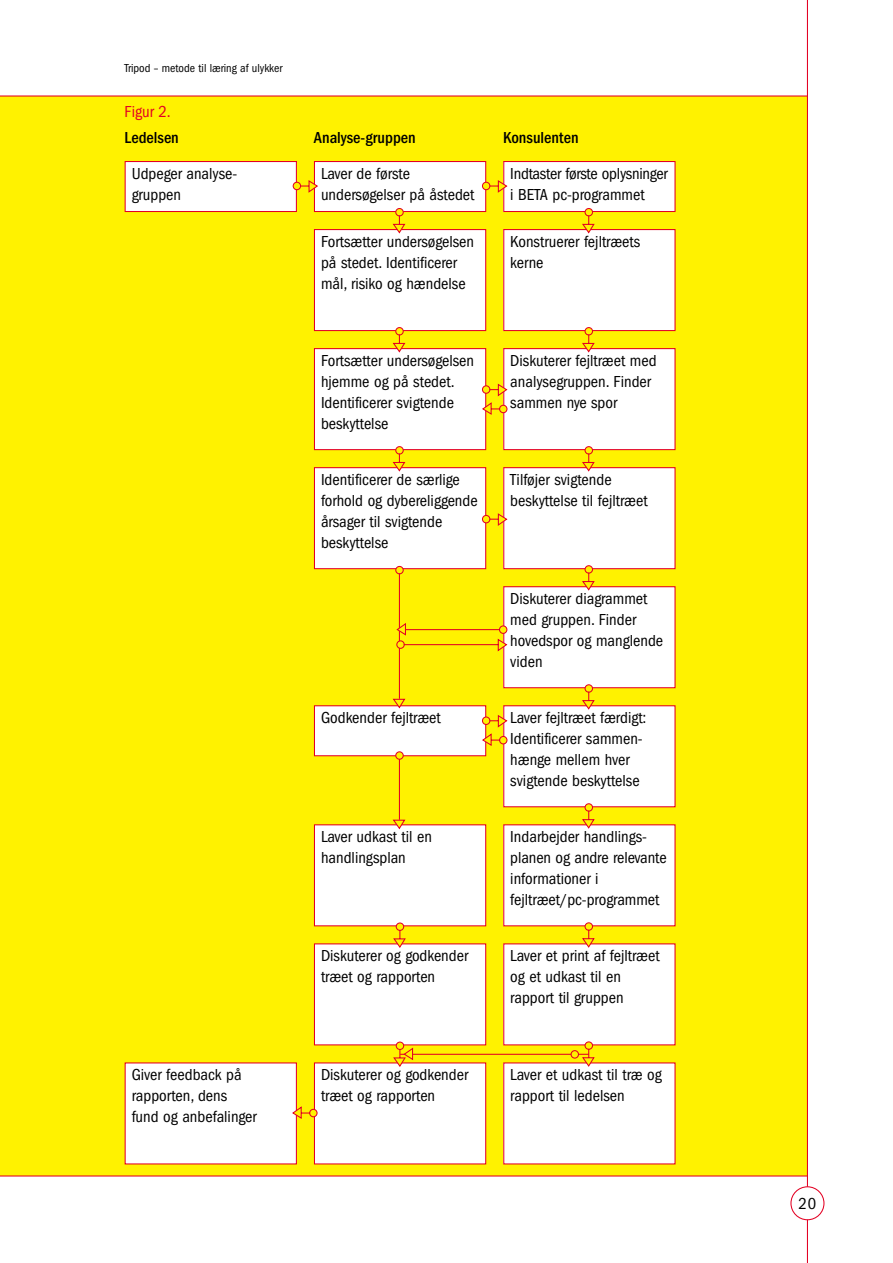
<style>
.page{position:relative;width:893px;height:1263px;background:#fff}
.page>*{position:absolute;margin:0;border:0;box-sizing:border-box;transform-origin:0 0}
.t1{font:condensed 16.5px/21px "Franklin Gothic";color:#000}
.t2{font:500 condensed 16.5px "Franklin Gothic";color:#000}
.t3{font:condensed 16.5px "Franklin Gothic";color:#e30023}
.t4{font:condensed 12px "Franklin Gothic";color:#000}
</style>
<div class="page">
<div style="left:0;top:96px;width:807px;height:1080px;background:#fff200"></div>
<div style="left:504px;top:162px;width:171px;height:50px;background:#fff"></div>
<div style="left:503px;top:161px;width:172px;height:51px;border:1px solid #e30023"></div>
<div style="left:504px;top:230px;width:171px;height:101px;background:#fff"></div>
<div style="left:503px;top:229px;width:172px;height:102px;border:1px solid #e30023"></div>
<div style="left:504px;top:349px;width:171px;height:101px;background:#fff"></div>
<div style="left:503px;top:348px;width:172px;height:102px;border:1px solid #e30023"></div>
<div style="left:504px;top:468px;width:171px;height:101px;background:#fff"></div>
<div style="left:503px;top:467px;width:172px;height:102px;border:1px solid #e30023"></div>
<div style="left:504px;top:587px;width:171px;height:101px;background:#fff"></div>
<div style="left:503px;top:586px;width:172px;height:102px;border:1px solid #e30023"></div>
<div style="left:504px;top:706px;width:171px;height:101px;background:#fff"></div>
<div style="left:504px;top:825px;width:171px;height:101px;background:#fff"></div>
<div style="left:504px;top:944px;width:171px;height:101px;background:#fff"></div>
<div style="left:504px;top:1063px;width:171px;height:101px;background:#fff"></div>
<div style="left:125px;top:162px;width:171px;height:50px;background:#fff"></div>
<div style="left:125px;top:161px;width:172px;height:51px;border:1px solid #e30023"></div>
<div style="left:314px;top:162px;width:171px;height:50px;background:#fff"></div>
<div style="left:314px;top:161px;width:172px;height:51px;border:1px solid #e30023"></div>
<div style="left:314px;top:230px;width:171px;height:101px;background:#fff"></div>
<div style="left:314px;top:229px;width:172px;height:102px;border:1px solid #e30023"></div>
<div style="left:314px;top:349px;width:171px;height:101px;background:#fff"></div>
<div style="left:314px;top:348px;width:172px;height:102px;border:1px solid #e30023"></div>
<div style="left:314px;top:468px;width:171px;height:101px;background:#fff"></div>
<div style="left:314px;top:467px;width:172px;height:102px;border:1px solid #e30023"></div>
<div style="left:314px;top:706px;width:171px;height:50px;background:#fff"></div>
<div style="left:314px;top:705px;width:172px;height:51px;border:1px solid #e30023"></div>
<div style="left:314px;top:825px;width:171px;height:101px;background:#fff"></div>
<div style="left:314px;top:824px;width:172px;height:102px;border:1px solid #e30023"></div>
<div style="left:314px;top:944px;width:171px;height:101px;background:#fff"></div>
<div style="left:314px;top:943px;width:172px;height:102px;border:1px solid #e30023"></div>
<div style="left:314px;top:1063px;width:171px;height:101px;background:#fff"></div>
<div style="left:314px;top:1062px;width:172px;height:102px;border:1px solid #e30023"></div>
<div style="left:125px;top:1063px;width:171px;height:101px;background:#fff"></div>
<hr style="left:0;top:95px;width:807px;height:2px;background:#e30023">
<hr style="left:0;top:1175px;width:807px;height:2px;background:#e30023">
<div style="left:293px;top:182px;width:7px;height:8px;background:#fff200;border-radius:50%"></div>
<div style="left:293px;top:182px;width:8px;height:8px;border:1px solid #e30023;border-radius:50%"></div>
<svg style="left:299px;top:180px;width:19px;height:14px"></svg>
<div style="left:482px;top:182px;width:8px;height:8px;background:#fff200;border-radius:50%"></div>
<div style="left:482px;top:182px;width:8px;height:8px;border:1px solid #e30023;border-radius:50%"></div>
<svg style="left:488px;top:180px;width:20px;height:14px"></svg>
<div style="left:482px;top:515px;width:8px;height:8px;background:#fff200;border-radius:50%"></div>
<div style="left:482px;top:515px;width:8px;height:8px;border:1px solid #e30023;border-radius:50%"></div>
<svg style="left:488px;top:513px;width:20px;height:14px"></svg>
<svg style="left:482px;top:383px;width:26px;height:32px"></svg>
<div style="left:396px;top:923px;width:7px;height:7px;background:#fff200;border-radius:50%"></div>
<div style="left:395px;top:923px;width:9px;height:8px;border:1px solid #e30023;border-radius:50%"></div>
<svg style="left:392px;top:929px;width:14px;height:19px"></svg>
<div style="left:396px;top:1042px;width:7px;height:7px;background:#fff200;border-radius:50%"></div>
<div style="left:395px;top:1042px;width:9px;height:8px;border:1px solid #e30023;border-radius:50%"></div>
<div style="left:396px;top:209px;width:7px;height:7px;background:#fff200;border-radius:50%"></div>
<div style="left:395px;top:208px;width:9px;height:8px;border:1px solid #e30023;border-radius:50%"></div>
<svg style="left:391px;top:214px;width:15px;height:20px"></svg>
<div style="left:585px;top:209px;width:7px;height:7px;background:#fff200;border-radius:50%"></div>
<div style="left:584px;top:208px;width:9px;height:8px;border:1px solid #e30023;border-radius:50%"></div>
<svg style="left:581px;top:214px;width:14px;height:20px"></svg>
<div style="left:585px;top:328px;width:7px;height:7px;background:#fff200;border-radius:50%"></div>
<div style="left:584px;top:327px;width:9px;height:8px;border:1px solid #e30023;border-radius:50%"></div>
<svg style="left:581px;top:333px;width:14px;height:20px"></svg>
<div style="left:585px;top:447px;width:7px;height:7px;background:#fff200;border-radius:50%"></div>
<div style="left:584px;top:446px;width:9px;height:9px;border:1px solid #e30023;border-radius:50%"></div>
<svg style="left:581px;top:452px;width:14px;height:20px"></svg>
<div style="left:585px;top:566px;width:7px;height:7px;background:#fff200;border-radius:50%"></div>
<div style="left:584px;top:565px;width:9px;height:9px;border:1px solid #e30023;border-radius:50%"></div>
<svg style="left:581px;top:572px;width:14px;height:19px"></svg>
<div style="left:585px;top:685px;width:7px;height:7px;background:#fff200;border-radius:50%"></div>
<div style="left:584px;top:684px;width:9px;height:9px;border:1px solid #e30023;border-radius:50%"></div>
<svg style="left:581px;top:691px;width:14px;height:19px"></svg>
<div style="left:585px;top:804px;width:7px;height:7px;background:#fff200;border-radius:50%"></div>
<div style="left:584px;top:803px;width:9px;height:9px;border:1px solid #e30023;border-radius:50%"></div>
<svg style="left:581px;top:810px;width:14px;height:19px"></svg>
<div style="left:585px;top:923px;width:7px;height:7px;background:#fff200;border-radius:50%"></div>
<div style="left:584px;top:922px;width:9px;height:9px;border:1px solid #e30023;border-radius:50%"></div>
<svg style="left:581px;top:929px;width:14px;height:19px"></svg>
<div style="left:585px;top:1042px;width:7px;height:7px;background:#fff200;border-radius:50%"></div>
<div style="left:584px;top:1041px;width:9px;height:9px;border:1px solid #e30023;border-radius:50%"></div>
<div style="left:396px;top:328px;width:7px;height:7px;background:#fff200;border-radius:50%"></div>
<div style="left:395px;top:327px;width:9px;height:8px;border:1px solid #e30023;border-radius:50%"></div>
<svg style="left:391px;top:333px;width:15px;height:20px"></svg>
<div style="left:396px;top:447px;width:7px;height:7px;background:#fff200;border-radius:50%"></div>
<div style="left:395px;top:446px;width:9px;height:9px;border:1px solid #e30023;border-radius:50%"></div>
<svg style="left:391px;top:452px;width:15px;height:20px"></svg>
<div style="left:396px;top:566px;width:7px;height:8px;background:#fff200;border-radius:50%"></div>
<div style="left:395px;top:566px;width:9px;height:8px;border:1px solid #e30023;border-radius:50%"></div>
<svg style="left:396px;top:752px;width:7px;height:7px"></svg>
<div style="left:395px;top:751px;width:9px;height:9px;border:1px solid #e30023;border-radius:50%"></div>
<svg style="left:391px;top:758px;width:15px;height:72px"></svg>
<svg style="left:391px;top:572px;width:117px;height:175px"></svg>
<hr style="left:806px;top:0;width:2px;height:1263px;background:#e30023">
<div style="left:791px;top:1187px;width:33px;height:33px;background:#fff;border-radius:50%"></div>
<div style="left:790px;top:1186px;width:34px;height:34px;border:1px solid #e30023;border-radius:50%"></div>
<svg style="left:291px;top:1047px;width:304px;height:73px"></svg>
<p class="t4" style="left:125px;top:64px;width:159px">Tripod – metode til læring af ulykker</p>
<p class="t3" style="left:125px;top:106px;width:48px">Figur 2.</p>
<p class="t2" style="left:125px;top:132px;width:56px">Ledelsen</p>
<p class="t2" style="left:314px;top:132px;width:103px">Analyse-gruppen</p>
<p class="t2" style="left:503px;top:132px;width:77px">Konsulenten</p>
<p class="t1" style="left:132px;top:164px;width:107px">Udpeger analyse&shy;gruppen</p>
<p class="t1" style="left:321px;top:164px;width:155px">Laver de første undersøgelser på åstedet</p>
<p class="t1" style="left:321px;top:232px;width:155px">Fortsætter undersøgelsen på stedet. Identificerer mål, risiko og hændelse</p>
<p class="t1" style="left:321px;top:352px;width:155px">Fortsætter undersøgelsen hjemme og på stedet.<br>Identificerer svigtende beskyttelse</p>
<p class="t1" style="left:321px;top:471px;width:158px">Identificerer de særlige forhold og dybereliggende årsager til svigtende beskyttelse</p>
<p class="t1" style="left:321px;top:709px;width:121px">Godkender fejltræet</p>
<p class="t1" style="left:321px;top:828px;width:112px">Laver udkast til en handlingsplan</p>
<p class="t1" style="left:132px;top:1066px;width:127px">Giver feedback på rapporten, dens fund og anbefalinger</p>
<p class="t1" style="left:321px;top:947px;width:149px">Diskuterer og godkender træet og rapporten</p>
<p class="t1" style="left:321px;top:1066px;width:149px">Diskuterer og godkender træet og rapporten</p>
<p class="t1" style="left:510px;top:164px;width:159px">Indtaster første oplysninger i BETA pc-programmet</p>
<p class="t1" style="left:510px;top:232px;width:131px">Konstruerer fejltræets kerne</p>
<p class="t1" style="left:510px;top:352px;width:148px">Diskuterer fejltræet med analysegruppen. Finder sammen nye spor</p>
<p class="t1" style="left:510px;top:471px;width:139px">Tilføjer svigtende beskyttelse til fejltræet</p>
<p class="t1" style="left:510px;top:590px;width:154px">Diskuterer diagrammet med gruppen. Finder hovedspor og manglende viden</p>
<p class="t1" style="left:510px;top:709px;width:138px">Laver fejltræet færdigt:<br>Identificerer sammen&shy;hænge mellem hver svigtende beskyttelse</p>
<p class="t1" style="left:510px;top:828px;width:158px">Indarbejder handlings&shy;planen og andre relevante informationer i fejltræet/pc-programmet</p>
<p class="t1" style="left:510px;top:947px;width:151px">Laver et print af fejltræet og et udkast til en rapport til gruppen</p>
<p class="t1" style="left:510px;top:1066px;width:153px">Laver et udkast til træ og rapport til ledelsen</p>
<p class="t1" style="left:798px;top:1194px;width:19px">20</p>
</div>
